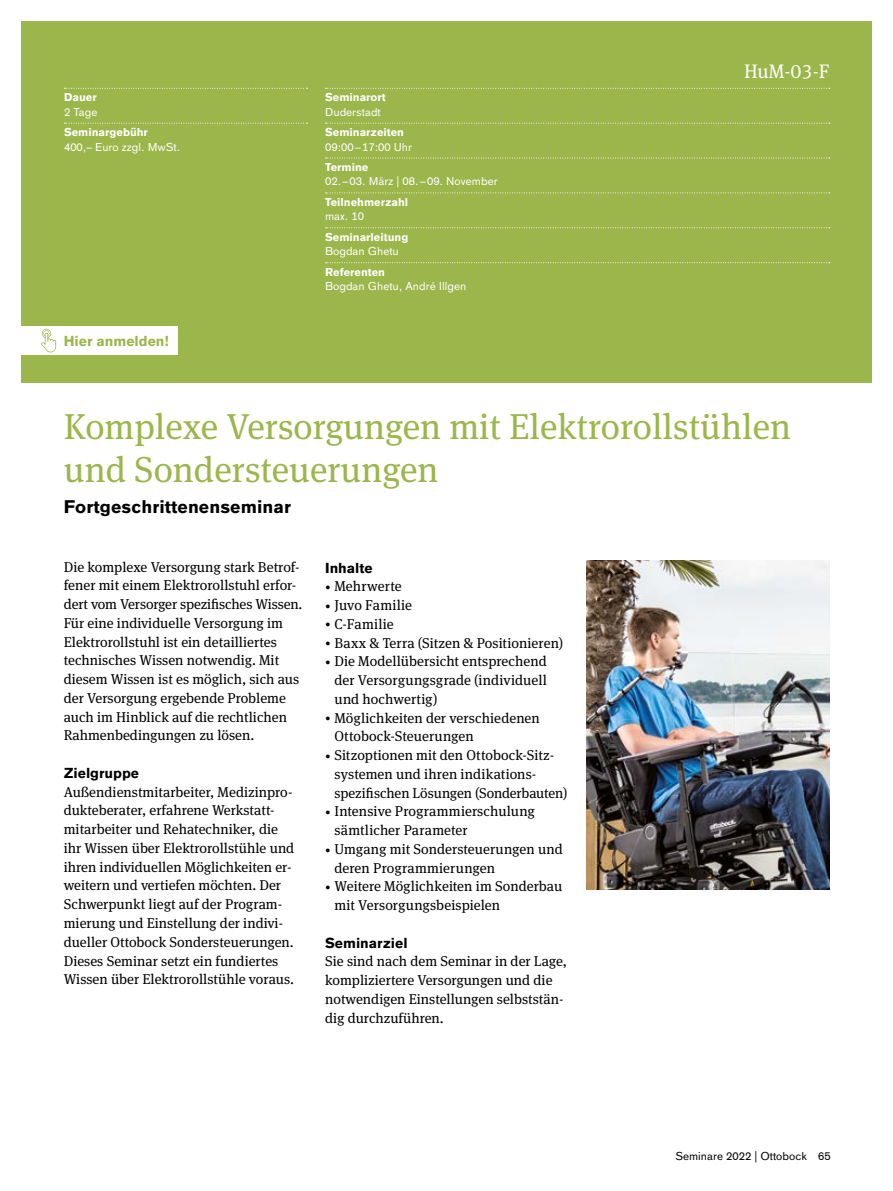
<style>
.page{position:relative;width:893px;height:1191px;background:#fff}
.page>*{position:absolute;margin:0;border:0;box-sizing:border-box;transform-origin:0 0}
.t1{font:36px/43.2px "OBO Serif";color:#9bb64a}
.t2{font:19.5px "OBO Serif";color:#fff}
.t3{font:700 18px "OBO Sans";letter-spacing:.005em;color:#000}
.t4{font:14.25px/18.8px "OBO Serif";color:#000}
.t5{font:700 14.25px "OBO Sans";color:#000}
.t6{font:700 14.25px "OBO Sans";color:#9bb64a}
.t7{font:11.25px "OBO Sans";color:#fff}
.t8{font:700 11.25px "OBO Sans";color:#fff}
.t9{font:11.25px "OBO Sans";color:#000}
.s1{font-size:10.65px}
</style>
<div class="page">
<div style="left:21px;top:21px;width:851px;height:362px;background:#9bb64a"></div>
<svg style="left:64px;top:88px;width:243px;height:1px"></svg>
<svg style="left:64px;top:123px;width:243px;height:1px"></svg>
<svg style="left:326px;top:88px;width:504px;height:1px"></svg>
<svg style="left:326px;top:123px;width:504px;height:1px"></svg>
<svg style="left:326px;top:158px;width:504px;height:1px"></svg>
<svg style="left:326px;top:192px;width:504px;height:1px"></svg>
<svg style="left:326px;top:227px;width:504px;height:1px"></svg>
<svg style="left:326px;top:262px;width:504px;height:1px"></svg>
<img style="left:586px;top:561px;width:243px;height:328px">
<div style="left:21px;top:326px;width:156px;height:29px;background:#fff"></div>
<svg style="left:41px;top:329px;width:15px;height:23px"></svg>
<p class="t8" style="left:64px;top:91px;width:34px">Dauer</p>
<p class="t7" style="left:64px;top:105px;width:35px">2 Tage</p>
<p class="t8" style="left:64px;top:126px;width:85px">Seminargebühr</p>
<p class="t7" style="left:64px;top:140px;width:118px">400,– Euro zzgl. MwSt.</p>
<p class="t6" style="left:64px;top:333px;width:107px">Hier anmelden!</p>
<p class="t8" style="left:325px;top:91px;width:62px">Seminarort</p>
<p class="t7" style="left:325px;top:105px;width:57px">Duderstadt</p>
<p class="t8" style="left:325px;top:126px;width:80px">Seminarzeiten</p>
<p class="t7" style="left:325px;top:140px;width:88px">09:00–17:00 Uhr</p>
<p class="t8" style="left:325px;top:161px;width:45px">Termine</p>
<p class="t7" style="left:325px;top:175px;width:174px">02. –03. März | 08. –09. November</p>
<p class="t8" style="left:325px;top:196px;width:85px">Teilnehmerzahl</p>
<p class="t7" style="left:325px;top:210px;width:40px">max. 10</p>
<p class="t8" style="left:325px;top:230px;width:85px">Seminarleitung</p>
<p class="t7" style="left:325px;top:245px;width:75px">Bogdan Ghetu</p>
<p class="t8" style="left:325px;top:265px;width:61px">Referenten</p>
<p class="t7" style="left:325px;top:280px;width:143px">Bogdan Ghetu, André Illgen</p>
<h2 class="t2" style="left:744px;top:60px;width:87px">HuM-03-F</h2>
<h1 class="t1" style="left:64px;top:405px;width:729px">Komplexe Versorgungen mit Elektrorollstühlen und Sondersteuerungen</h1>
<p class="t3" style="left:64px;top:496px;width:229px">Fortgeschrittenenseminar</p>
<p class="t4" style="left:64px;top:557px;width:240px">Die komplexe Versorgung stark Betrof&shy;fener mit einem Elektrorollstuhl erfor&shy;dert vom Versorger spezifisches Wissen.<br>Für eine individuelle Versorgung im Elektrorollstuhl ist ein detailliertes technisches Wissen notwendig. Mit diesem Wissen ist es möglich, sich aus der Versorgung ergebende Probleme auch im Hinblick auf die rechtlichen Rahmenbedingungen zu lösen.</p>
<p class="t5" style="left:64px;top:764px;width:77px">Zielgruppe</p>
<p class="t4" style="left:64px;top:782px;width:232px">Außendienstmitarbeiter, Medizinpro&shy;dukteberater, erfahrene Werkstatt&shy;mitarbeiter und Rehatechniker, die ihr Wissen über Elektrorollstühle und ihren individuellen Möglichkeiten er&shy;weitern und vertiefen möchten. Der Schwerpunkt liegt auf der Program&shy;mierung und Einstellung der indivi&shy;dueller Ottobock Sondersteuerungen.<br>Dieses Seminar setzt ein fundiertes Wissen über Elektrorollstühle voraus.</p>
<p class="t5" style="left:325px;top:559px;width:49px">Inhalte</p>
<p class="t4" style="left:325px;top:577px;width:78px"><span class="s1">•</span> Mehrwerte</p>
<p class="t4" style="left:325px;top:596px;width:88px"><span class="s1">•</span> Juvo Familie</p>
<p class="t4" style="left:325px;top:614px;width:70px"><span class="s1">•</span> C-Familie</p>
<p class="t4" style="left:325px;top:633px;width:240px"><span class="s1">•</span> Baxx &amp; Terra (Sitzen &amp; Positionieren)</p>
<p class="t4" style="left:334px;top:652px;width:214px;text-align:justify;text-indent:-9px"><span class="s1">•</span> Die Modellübersicht entsprechend der Versorgungsgrade (individuell und hochwertig)</p>
<p class="t4" style="left:334px;top:708px;width:207px;text-indent:-9px"><span class="s1">•</span> Möglichkeiten der verschiedenen<br>Ottobock-Steuerungen</p>
<p class="t4" style="left:334px;top:746px;width:234px;text-indent:-9px"><span class="s1">•</span> Sitzoptionen mit den Ottobock-Sitz&shy;systemen und ihren indikations&shy;spezifischen Lösungen (Sonderbauten)</p>
<p class="t4" style="left:334px;top:802px;width:202px;text-indent:-9px"><span class="s1">•</span> Intensive Programmierschulung sämtlicher Parameter</p>
<p class="t4" style="left:334px;top:839px;width:230px;text-indent:-9px"><span class="s1">•</span> Umgang mit Sondersteuerungen und deren Programmierungen</p>
<p class="t4" style="left:334px;top:877px;width:229px;text-indent:-9px"><span class="s1">•</span> Weitere Möglichkeiten im Sonderbau mit Versorgungsbeispielen</p>
<p class="t5" style="left:325px;top:934px;width:84px">Seminarziel</p>
<p class="t4" style="left:325px;top:952px;width:244px">Sie sind nach dem Seminar in der Lage, kompliziertere Versorgungen und die notwendigen Einstellungen selbststän&shy;dig durchzuführen.</p>
<p class="t9" style="left:675px;top:1149px;width:157px">Seminare 2022 | Ottobock 65</p>
</div>
